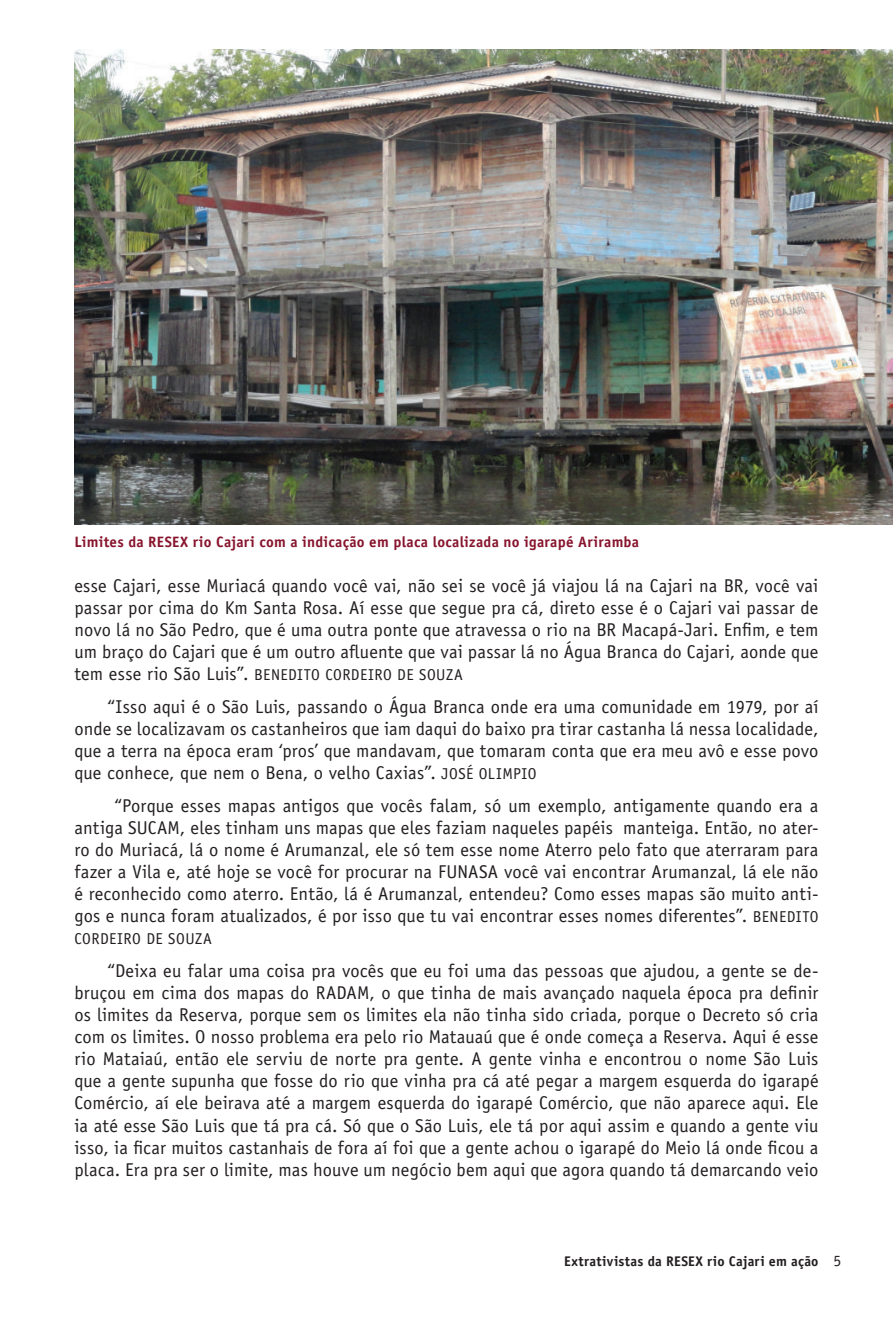
<style>
.page{position:relative;width:893px;height:1340px;background:#fff}
.page>*{position:absolute;margin:0;border:0;box-sizing:border-box;transform-origin:0 0}
.t1{font:18.55px/22.1px "Officina Sans";letter-spacing:.01em;color:#231f20;text-align:justify}
.t2{font:15.75px "Officina Sans";letter-spacing:.03em;color:#231f20}
.t3{font:700 15.05px "Officina Sans";letter-spacing:.02em;color:#87152d}
.t4{font:700 14px "Officina Sans";letter-spacing:.02em;color:#231f20}
.s1{font-size:18.55px}
.s2{font-size:15.75px}
.s3{font-weight:400;font-size:15.75px}
</style>
<div class="page">
<img style="left:74px;top:50px;width:819px;height:475px">
<p class="t3" style="left:74px;top:532px;width:566px">Limites da RESEX rio Cajari com a indicação em placa localizada no igarapé Ariramba</p>
<p class="t1" style="left:74px;top:575px;width:746px">esse Cajari, esse Muriacá quando você vai, não sei se você já viajou lá na Cajari na BR, você vai passar por cima do Km Santa Rosa. Aí esse que segue pra cá, direto esse é o Cajari vai passar de novo lá no São Pedro, que é uma outra ponte que atravessa o rio na BR Macapá-Jari. Enfim, e tem um braço do Cajari que é um outro afluente que vai passar lá no Água Branca do Cajari, aonde que</p>
<p class="t2" style="left:74px;top:665px;width:390px"><span class="s1">tem esse rio São Luis”.</span> BENEDITO CORDEIRO DE SOUZA</p>
<p class="t1" style="left:74px;top:695px;width:746px;text-indent:33px">“Isso aqui é o São Luis, passando o Água Branca onde era uma comunidade em 1979, por aí onde se localizavam os castanheiros que iam daqui do baixo pra tirar castanha lá nessa localidade, que a terra na época eram ‘pros’ que mandavam, que tomaram conta que era meu avô e esse povo que conhece, que nem o Bena, o velho Caxias”. <span class="s2">JOSÉ OLIMPIO</span></p>
<p class="t1" style="left:74px;top:794px;width:746px;text-indent:40px">“Porque esses mapas antigos que vocês falam, só um exemplo, antigamente quando era a antiga SUCAM, eles tinham uns mapas que eles faziam naqueles papéis manteiga. Então, no ater&shy;ro do Muriacá, lá o nome é Arumanzal, ele só tem esse nome Aterro pelo fato que aterraram para fazer a Vila e, até hoje se você for procurar na FUNASA você vai encontrar Arumanzal, lá ele não é reconhecido como aterro. Então, lá é Arumanzal, entendeu? Como esses mapas são muito anti&shy;gos e nunca foram atualizados, é por isso que tu vai encontrar esses nomes diferentes”. <span class="s2">BENEDITO</span></p>
<p class="t2" style="left:74px;top:929px;width:139px">CORDEIRO DE SOUZA</p>
<p class="t1" style="left:74px;top:959px;width:746px;text-indent:33px">“Deixa eu falar uma coisa pra vocês que eu foi uma das pessoas que ajudou, a gente se de&shy;bruçou em cima dos mapas do RADAM, o que tinha de mais avançado naquela época pra definir os limites da Reserva, porque sem os limites ela não tinha sido criada, porque o Decreto só cria com os limites. O nosso problema era pelo rio Matauaú que é onde começa a Reserva. Aqui é esse rio Mataiaú, então ele serviu de norte pra gente. A gente vinha e encontrou o nome São Luis que a gente supunha que fosse do rio que vinha pra cá até pegar a margem esquerda do igarapé Comércio, aí ele beirava até a margem esquerda do igarapé Comércio, que não aparece aqui. Ele ia até esse São Luis que tá pra cá. Só que o São Luis, ele tá por aqui assim e quando a gente viu isso, ia ficar muitos castanhais de fora aí foi que a gente achou o igarapé do Meio lá onde ficou a placa. Era pra ser o limite, mas houve um negócio bem aqui que agora quando tá demarcando veio</p>
<p class="t4" style="left:564px;top:1251px;width:279px">Extrativistas da RESEX rio Cajari em ação <span class="s3">5</span></p>
</div>
